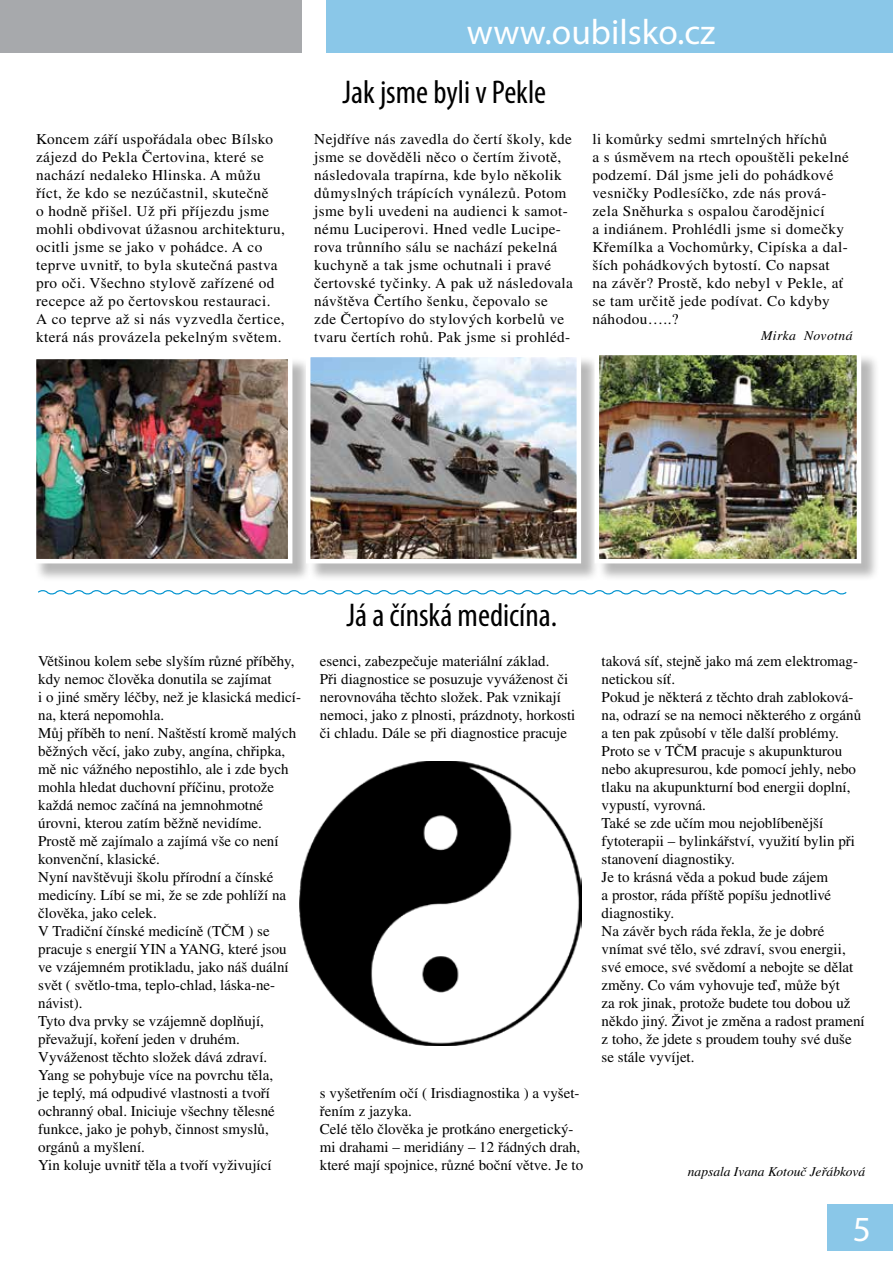
<style>
.page{position:relative;width:893px;height:1263px;background:#fff}
.page>*{position:absolute;margin:0;border:0;box-sizing:border-box;transform-origin:0 0}
.t1{font:35.4px "Myriad Pro";color:#fff}
.t2{font:condensed 33px "Myriad Pro";color:#000}
.t3{font:15px/18px "Times CE";color:#000}
.t4{font:15px/18px "Times CE";letter-spacing:.025em;color:#000}
.t5{font:italic 13.5px "Times CE";color:#000}
.t6{font:italic 13.5px "Times CE";letter-spacing:.025em;color:#000}
</style>
<div class="page">
<div style="left:327px;top:0;width:566px;height:53px;background:#8ac7e8"></div>
<div style="left:0;top:0;width:302px;height:53px;background:#a7a9ac"></div>
<div style="left:827px;top:1204px;width:66px;height:47px;background:#8ac7e8"></div>
<div style="left:34px;top:357px;width:277px;height:225px;background:#000;opacity:.28"></div>
<img style="left:37px;top:360px;width:250px;height:198px">
<div style="left:32px;top:355px;width:260px;height:208px;border:4px solid #fff"></div>
<div style="left:308px;top:355px;width:292px;height:227px;background:#000;opacity:.28"></div>
<img style="left:311px;top:358px;width:265px;height:200px">
<div style="left:306px;top:353px;width:275px;height:210px;border:4px solid #fff"></div>
<div style="left:597px;top:353px;width:283px;height:229px;background:#000;opacity:.28"></div>
<img style="left:600px;top:356px;width:256px;height:202px">
<div style="left:595px;top:351px;width:266px;height:212px;border:4px solid #fff"></div>
<svg style="left:38px;top:590px;width:809px;height:5px"></svg>
<img style="left:300px;top:762px;width:281px;height:283px">
<h1 class="t1" style="left:467px;top:10px;width:250px">www.oubilsko.cz</h1>
<h2 class="t2" style="left:342px;top:72px;width:205px">Jak jsme byli v Pekle</h2>
<p class="t4" style="left:36px;top:130px;width:250px">Koncem září uspořádala obec Bílsko zájezd do Pekla Čertovina, které se nachází nedaleko Hlinska. A můžu říct, že kdo se nezúčastnil, skutečně<br>o hodně přišel. Už při příjezdu jsme mohli obdivovat úžasnou architekturu, ocitli jsme se jako v pohádce. A co teprve uvnitř, to byla skutečná pastva pro oči. Všechno stylově zařízené od recepce až po čertovskou restauraci.<br>A co teprve až si nás vyzvedla čertice, která nás provázela pekelným světem.</p>
<p class="t4" style="left:314px;top:130px;width:260px">Nejdříve nás zavedla do čertí školy, kde jsme se dověděli něco o čertím životě, následovala trapírna, kde bylo několik důmyslných trápících vynálezů. Potom jsme byli uvedeni na audienci k samot&shy;nému Luciperovi. Hned vedle Lucipe&shy;rova trůnního sálu se nachází pekelná kuchyně a tak jsme ochutnali i pravé čertovské tyčinky. A pak už následovala návštěva Čertího šenku, čepovalo se zde Čertopívo do stylových korbelů ve tvaru čertích rohů. Pak jsme si prohléd-</p>
<p class="t4" style="left:592px;top:130px;width:258px">li komůrky sedmi smrtelných hříchů<br>a s úsměvem na rtech opouštěli pekelné podzemí. Dál jsme jeli do pohádkové vesničky Podlesíčko, zde nás prová&shy;zela Sněhurka s ospalou čarodějnicí<br>a indiánem. Prohlédli jsme si domečky Křemílka a Vochomůrky, Cipíska a dal&shy;ších pohádkových bytostí. Co napsat<br>na závěr? Prostě, kdo nebyl v Pekle, ať se tam určitě jede podívat. Co kdyby náhodou…..?</p>
<p class="t6" style="left:761px;top:328px;width:93px">Mirka Novotná</p>
<h2 class="t2" style="left:346px;top:596px;width:212px">Já a čínská medicína.</h2>
<p class="t3" style="left:38px;top:652px;width:264px">Většinou kolem sebe slyším různé příběhy, kdy nemoc člověka donutila se zajímat<br>i o jiné směry léčby, než je klasická medicí&shy;na, která nepomohla.<br>Můj příběh to není. Naštěstí kromě malých běžných věcí, jako zuby, angína, chřipka, mě nic vážného nepostihlo, ale i zde bych mohla hledat duchovní příčinu, protože každá nemoc začíná na jemnohmotné úrovni, kterou zatím běžně nevidíme.<br>Prostě mě zajímalo a zajímá vše co není konvenční, klasické.<br>Nyní navštěvuji školu přírodní a čínské medicíny. Líbí se mi, že se zde pohlíží na člověka, jako celek.<br>V Tradiční čínské medicíně (TČM ) se pracuje s energií YIN a YANG, které jsou ve vzájemném protikladu, jako náš duální svět ( světlo-tma, teplo-chlad, láska-ne&shy;návist).<br>Tyto dva prvky se vzájemně doplňují, převažují, koření jeden v druhém.<br>Vyváženost těchto složek dává zdraví.<br>Yang se pohybuje více na povrchu těla,<br>je teplý, má odpudivé vlastnosti a tvoří ochranný obal. Iniciuje všechny tělesné funkce, jako je pohyb, činnost smyslů, orgánů a myšlení.<br>Yin koluje uvnitř těla a tvoří vyživující</p>
<p class="t3" style="left:320px;top:652px;width:257px">esenci, zabezpečuje materiální základ.<br>Při diagnostice se posuzuje vyváženost či nerovnováha těchto složek. Pak vznikají nemoci, jako z plnosti, prázdnoty, horkosti či chladu. Dále se při diagnostice pracuje</p>
<p class="t3" style="left:320px;top:1084px;width:265px">s vyšetřením očí ( Irisdiagnostika ) a vyšet&shy;řením z jazyka.<br>Celé tělo člověka je protkáno energetický&shy;mi drahami – meridiány – 12 řádných drah, které mají spojnice, různé boční větve. Je to</p>
<p class="t3" style="left:602px;top:652px;width:265px">taková síť, stejně jako má zem elektromag&shy;netickou síť.<br>Pokud je některá z těchto drah zabloková&shy;na, odrazí se na nemoci některého z orgánů a ten pak způsobí v těle další problémy.<br>Proto se v TČM pracuje s akupunkturou nebo akupresurou, kde pomocí jehly, nebo tlaku na akupunkturní bod energii doplní, vypustí, vyrovná.<br>Také se zde učím mou nejoblíbenější fytoterapii – bylinkářství, využití bylin při stanovení diagnostiky.<br>Je to krásná věda a pokud bude zájem<br>a prostor, ráda příště popíšu jednotlivé diagnostiky.<br>Na závěr bych ráda řekla, že je dobré vnímat své tělo, své zdraví, svou energii, své emoce, své svědomí a nebojte se dělat změny. Co vám vyhovuje teď, může být<br>za rok jinak, protože budete tou dobou už někdo jiný. Život je změna a radost pramení z toho, že jdete s proudem touhy své duše se stále vyvíjet.</p>
<p class="t5" style="left:688px;top:1163px;width:179px">napsala Ivana Kotouč Jeřábková</p>
<h1 class="t1" style="left:853px;top:1207px;width:20px">5</h1>
</div>
